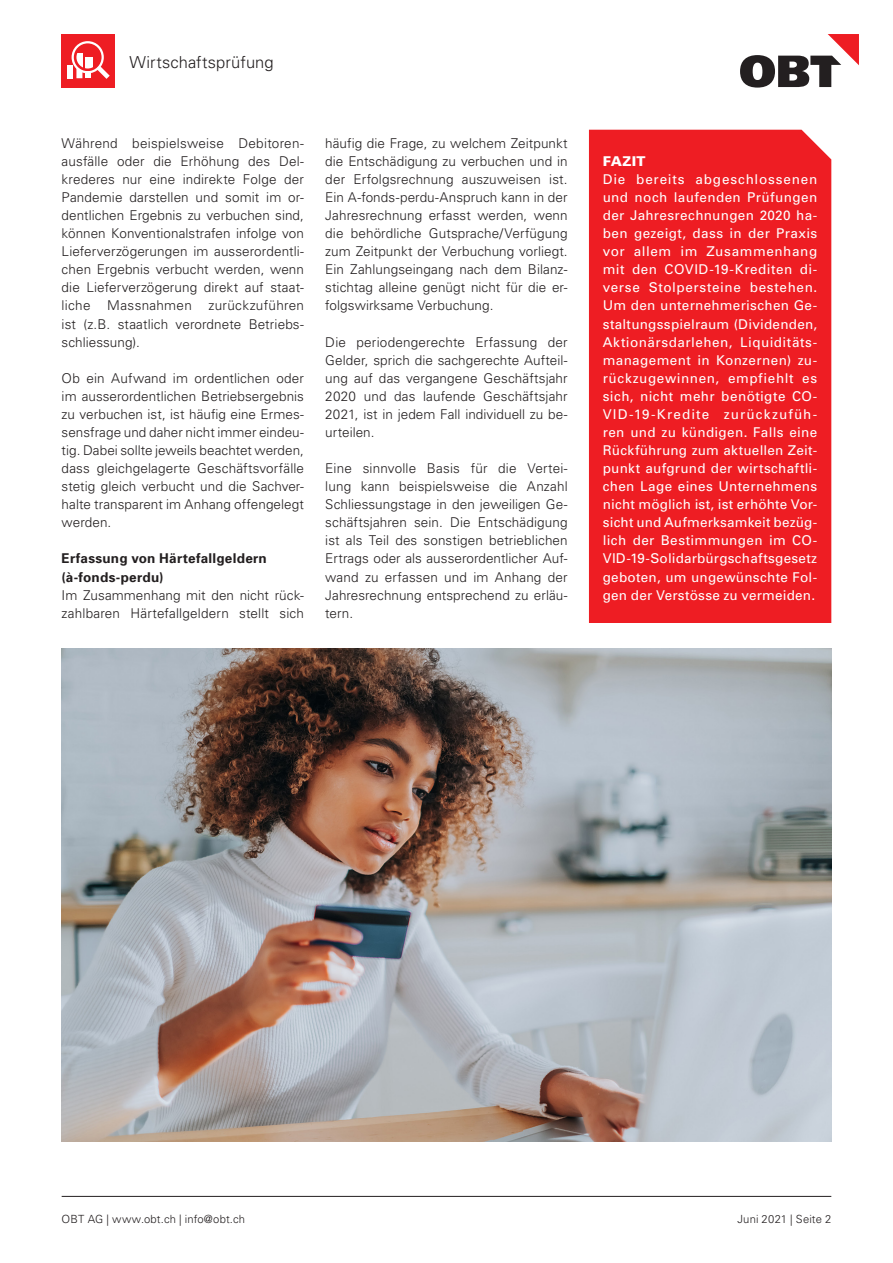
<style>
.page{position:relative;width:893px;height:1263px;background:#fff}
.page>*{position:absolute;margin:0;border:0;box-sizing:border-box;transform-origin:0 0}
.t1{font:300 16.5px "Univers";letter-spacing:.01em;color:#231f20}
.Lauftext{font:300 13.5px/18px "Univers";letter-spacing:.005em;color:#231f20;text-align:justify}
.Fazit{font:13.5px/18px "Univers";letter-spacing:.015em;color:#fff;text-align:justify}
.Lauftext_kleiner_Zwi{font:700 13.5px/18px "Univers";letter-spacing:.015em;color:#231f20}
.Fazit-2{font:900 13.5px "Univers";letter-spacing:.015em;color:#fff}
.t2{font:300 11.25px "Univers";letter-spacing:.01em;color:#231f20}
</style>
<div class="page">
<svg style="left:740px;top:34px;width:119px;height:54px"></svg>
<hr style="left:62px;top:1196px;width:769px;height:1px;background:#231f20">
<div style="left:589px;top:130px;width:242px;height:493px;background:#ee1d23"></div>
<img style="left:62px;top:648px;width:769px;height:494px">
<div style="left:62px;top:34px;width:53px;height:53px;background:#ee1d23"></div>
<div style="left:67px;top:65px;width:6px;height:13px;background:#fff"></div>
<div style="left:72px;top:41px;width:32px;height:32px;border:2px solid #fff;border-radius:50%"></div>
<svg style="left:76px;top:66px;width:34px;height:13px"></svg>
<div style="left:85px;top:57px;width:8px;height:12px;background:#fff"></div>
<svg style="left:76px;top:53px;width:7px;height:16px"></svg>
<p class="t1" style="left:130px;top:52px;width:146px">Wirtschaftsprüfung</p>
<p class="Lauftext" style="left:62px;top:134px;width:244px">Während beispielsweise Debitoren&shy;ausfälle oder die Erhöhung des Del&shy;krederes nur eine indirekte Folge der Pandemie darstellen und somit im or&shy;dentlichen Ergebnis zu verbuchen sind, können Konventionalstrafen infolge von Lieferverzögerungen im ausserordentli&shy;chen Ergebnis verbucht werden, wenn die Lieferverzögerung direkt auf staat&shy;liche Massnahmen zurückzuführen ist (z.B. staatlich verordnete Betriebs&shy;schliessung).</p>
<p class="Lauftext" style="left:62px;top:369px;width:244px">Ob ein Aufwand im ordentlichen oder im ausserordentlichen Betriebsergebnis zu verbuchen ist, ist häufig eine Ermes&shy;sensfrage und daher nicht immer eindeu&shy;tig. Dabei sollte jeweils beachtet werden, dass gleichgelagerte Geschäftsvorfälle stetig gleich verbucht und die Sachver&shy;halte transparent im Anhang offengelegt werden.</p>
<p class="Lauftext_kleiner_Zwi" style="left:62px;top:550px;width:207px">Erfassung von Härtefallgeldern (à-fonds-perdu)</p>
<p class="Lauftext" style="left:62px;top:586px;width:244px">Im Zusammenhang mit den nicht rück&shy;zahlbaren Härtefallgeldern stellt sich</p>
<p class="Lauftext" style="left:325px;top:134px;width:244px">häufig die Frage, zu welchem Zeitpunkt die Entschädigung zu verbuchen und in der Erfolgsrechnung auszuweisen ist.<br>Ein A-fonds-perdu-Anspruch kann in der Jahresrechnung erfasst werden, wenn die behördliche Gutsprache/Verfügung zum Zeitpunkt der Verbuchung vorliegt.<br>Ein Zahlungseingang nach dem Bilanz&shy;stichtag alleine genügt nicht für die er&shy;folgswirksame Verbuchung.</p>
<p class="Lauftext" style="left:325px;top:333px;width:244px">Die periodengerechte Erfassung der Gelder, sprich die sachgerechte Aufteil&shy;ung auf das vergangene Geschäftsjahr 2020 und das laufende Geschäftsjahr 2021, ist in jedem Fall individuell zu be&shy;urteilen.</p>
<p class="Lauftext" style="left:325px;top:459px;width:244px">Eine sinnvolle Basis für die Vertei&shy;lung kann beispielsweise die Anzahl Schliessungstage in den jeweiligen Ge&shy;schäftsjahren sein. Die Entschädigung ist als Teil des sonstigen betrieblichen Ertrags oder als ausserordentlicher Auf&shy;wand zu erfassen und im Anhang der Jahresrechnung entsprechend zu erläu&shy;tern.</p>
<p class="Fazit-2" style="left:603px;top:153px;width:44px">FAZIT</p>
<p class="Fazit" style="left:603px;top:170px;width:216px">Die bereits abgeschlossenen und noch laufenden Prüfungen der Jahresrechnungen 2020 ha&shy;ben gezeigt, dass in der Praxis vor allem im Zusammenhang mit den COVID-19-Krediten di&shy;verse Stolpersteine bestehen.<br>Um den unternehmerischen Ge&shy;staltungsspielraum (Dividenden, Aktionärsdarlehen, Liquiditäts&shy;management in Konzernen) zu&shy;rückzugewinnen, empfiehlt es sich, nicht mehr benötigte CO-VID-19-Kredite zurückzufüh&shy;ren und zu kündigen. Falls eine Rückführung zum aktuellen Zeit&shy;punkt aufgrund der wirtschaftli&shy;chen Lage eines Unternehmens nicht möglich ist, ist erhöhte Vor&shy;sicht und Aufmerksamkeit bezüg&shy;lich der Bestimmungen im CO-VID-19-Solidarbürgschaftsgesetz geboten, um ungewünschte Fol&shy;gen der Verstösse zu vermeiden.</p>
<p class="t2" style="left:62px;top:1212px;width:185px">OBT AG | www.obt.ch | info@obt.ch</p>
<p class="t2" style="left:737px;top:1212px;width:95px">Juni 2021 | Seite 2</p>
</div>
